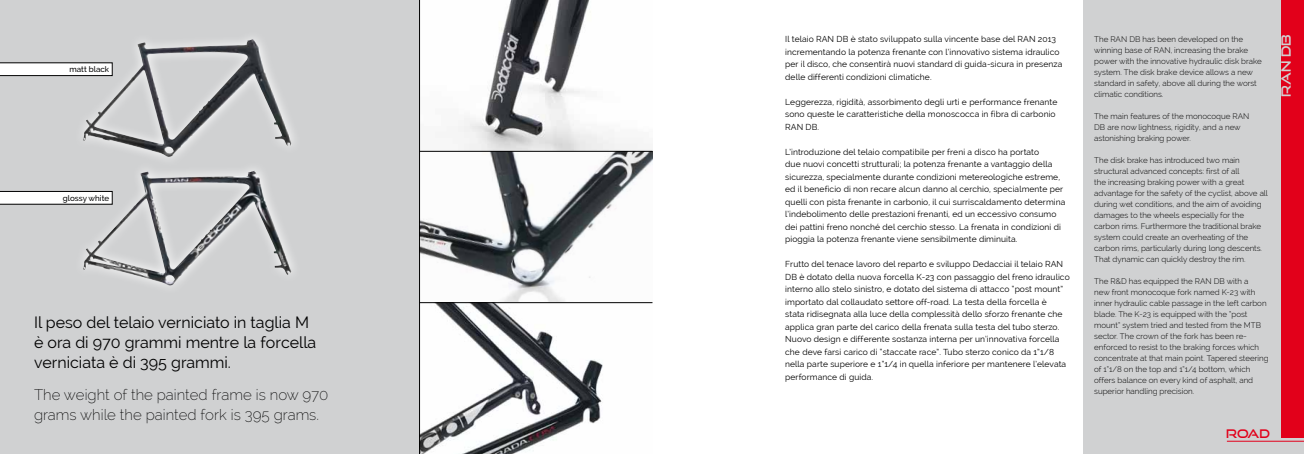
<style>
.page{position:relative;width:1304px;height:454px;background:#fff}
.page>*{position:absolute;margin:0;border:0;box-sizing:border-box;transform-origin:0 0}
.t1{font:16px/20px "Raleway";color:#000}
.t2{font:200 15px/20px "Raleway";color:#000}
.t3{font:13px "Good Times Rg";color:#d0d1d2}
.t4{font:12px "Good Times Rg";color:#e2001a}
.t5{font:8.5px/12.5px "Raleway";letter-spacing:.01em;color:#000}
.t6{font:300 8px/11px "Raleway";color:#000}
.t7{font:500 8px "Raleway";color:#000}
</style>
<div class="page">
<div style="left:1083px;top:0;width:221px;height:454px;background:#d0d1d2"></div>
<div style="left:1281px;top:0;width:23px;height:437px;background:#e2001a"></div>
<hr style="left:1227px;top:441px;width:77px;height:1px;background:#e2001a">
<div style="left:0;top:0;width:420px;height:454px;background:#d0d1d2"></div>
<img style="left:420px;top:0;width:232px;height:454px">
<svg style="left:73px;top:38px;width:221px;height:121px"></svg>
<img style="left:83px;top:39px;width:170px;height:118px">
<hr style="left:419px;top:0;width:1px;height:454px;background:#000">
<hr style="left:420px;top:151px;width:232px;height:1px;background:#000">
<hr style="left:420px;top:302px;width:232px;height:1px;background:#000">
<svg style="left:0;top:63px;width:112px;height:13px"></svg>
<img style="left:83px;top:171px;width:198px;height:115px">
<svg style="left:0;top:191px;width:112px;height:13px"></svg>
<p class="t7" style="left:70px;top:64px;width:41px">matt black</p>
<p class="t7" style="left:63px;top:193px;width:48px">glossy white</p>
<h1 class="t1" style="left:34px;top:312px;width:284px">Il peso del telaio verniciato in taglia M è ora di 970 grammi mentre la forcella verniciata è di 395 grammi.</h1>
<h2 class="t2" style="left:34px;top:384px;width:296px">The weight of the painted frame is now 970 grams while the painted fork is 395 grams.</h2>
<p class="t5" style="left:785px;top:33px;width:279px">Il telaio RAN DB è stato sviluppato sulla vincente base del RAN 2013 incrementando la potenza frenante con l’innovativo sistema idraulico per il disco, che consentirà nuovi standard di guida-sicura in presenza delle differenti condizioni climatiche.</p>
<p class="t5" style="left:785px;top:95px;width:274px">Leggerezza, rigidità, assorbimento degli urti e performance frenante sono queste le caratteristiche della monoscocca in fibra di carbonio<br>RAN DB.</p>
<p class="t5" style="left:785px;top:145px;width:282px">L’introduzione del telaio compatibile per freni a disco ha portato<br>due nuovi concetti strutturali; la potenza frenante a vantaggio della sicurezza, specialmente durante condizioni metereologiche estreme, ed il beneficio di non recare alcun danno al cerchio, specialmente per quelli con pista frenante in carbonio, il cui surriscaldamento determina l’indebolimento delle prestazioni frenanti, ed un eccessivo consumo dei pattini freno nonché del cerchio stesso. La frenata in condizioni di pioggia la potenza frenante viene sensibilmente diminuita.</p>
<p class="t5" style="left:785px;top:258px;width:286px">Frutto del tenace lavoro del reparto e sviluppo Dedacciai il telaio RAN DB è dotato della nuova forcella K-23 con passaggio del freno idraulico interno allo stelo sinistro, e dotato del sistema di attacco “post mount” importato dal collaudato settore off-road. La testa della forcella è<br>stata ridisegnata alla luce della complessità dello sforzo frenante che applica gran parte del carico della frenata sulla testa del tubo sterzo.<br>Nuovo design e differente sostanza interna per un’innovativa forcella che deve farsi carico di “staccate race”. Tubo sterzo conico da 1”1/8 nella parte superiore e 1”1/4 in quella inferiore per mantenere l’elevata performance di guida.</p>
<p class="t6" style="left:1094px;top:33px;width:169px">The RAN DB has been developed on the winning base of RAN, increasing the brake power with the innovative hydraulic disk brake system. The disk brake device allows a new standard in safety, above all during the worst climatic conditions.</p>
<p class="t6" style="left:1094px;top:110px;width:157px">The main features of the monocoque RAN<br>DB are now lightness, rigidity, and a new astonishing braking power.</p>
<p class="t6" style="left:1094px;top:154px;width:175px">The disk brake has introduced two main structural advanced concepts: first of all<br>the increasing braking power with a great advantage for the safety of the cyclist, above all during wet conditions, and the aim of avoiding damages to the wheels especially for the carbon rims. Furthermore the traditional brake system could create an overheating of the carbon rims, particularly during long descents.<br>That dynamic can quickly destroy the rim.</p>
<p class="t6" style="left:1094px;top:275px;width:176px">The R&amp;D has equipped the RAN DB with a<br>new front monocoque fork named K-23 with inner hydraulic cable passage in the left carbon blade. The K-23 is equipped with the “post mount” system tried and tested from the MTB sector. The crown of the fork has been re&shy;enforced to resist to the braking forces which concentrate at that main point. Tapered steering of 1”1/8 on the top and 1”1/4 bottom, which offers balance on every kind of asphalt, and superior handling precision.</p>
<h3 class="t3" style="left:1278px;top:97px;width:65px;rotate:-90deg">RAN DB</h3>
<h3 class="t4" style="left:1226px;top:426px;width:45px">ROAD</h3>
</div>
